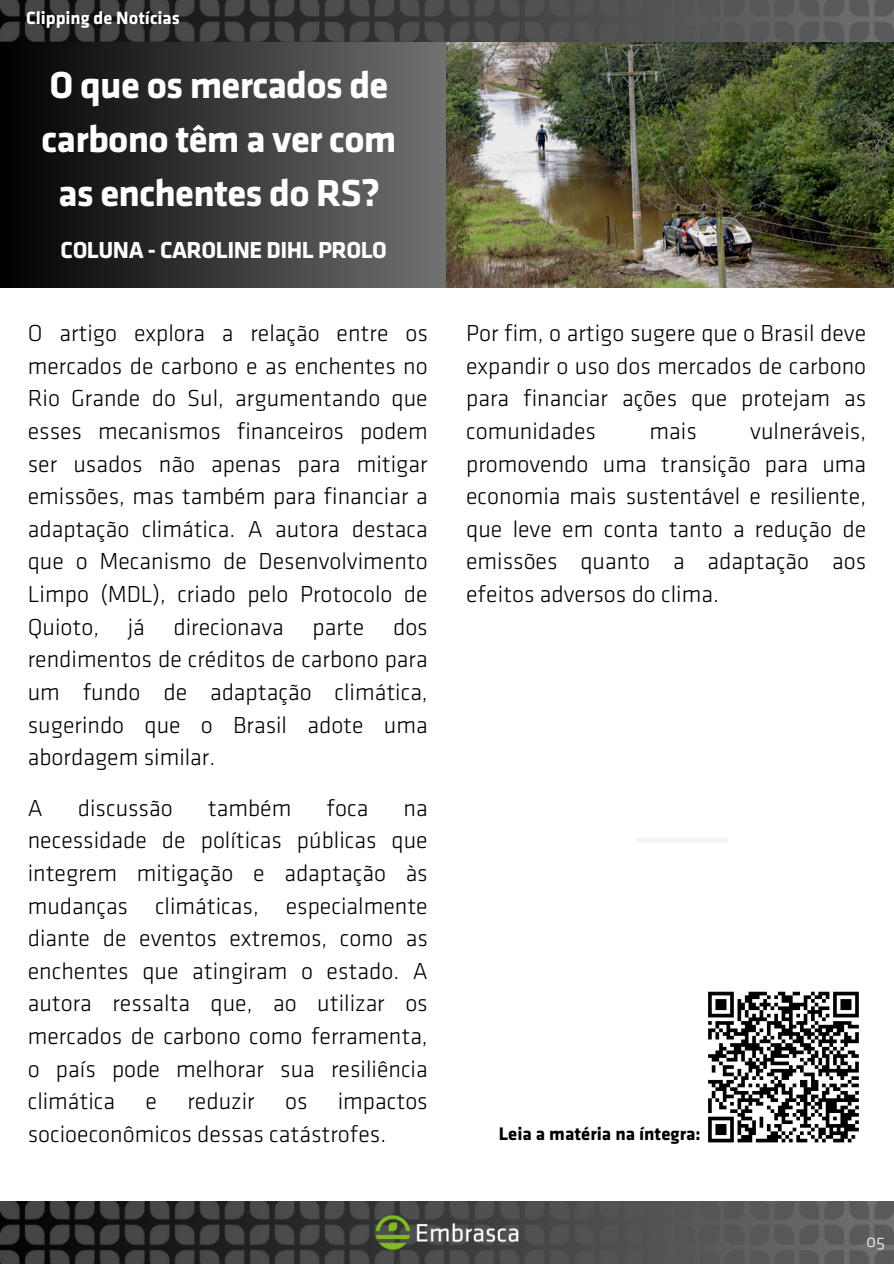
<style>
.page{position:relative;width:894px;height:1264px;background:#fff}
.page>*{position:absolute;margin:0;border:0;box-sizing:border-box;transform-origin:0 0}
.t1{font:700 39px/54px "Klavika";letter-spacing:-.02em;color:#fff;text-align:center}
.t2{font:300 24px/32.7px "Klavika";color:#000;text-align:justify}
.t3{font:700 24px "Klavika";letter-spacing:-.02em;color:#fff}
.t4{font:700 18.75px "Klavika";color:#000}
.t5{font:700 18.45px "Klavika";color:#fff}
.t6{font:18px "Klavika Light OSF";color:#fff}
</style>
<div class="page">
<hr style="left:636px;top:838px;width:91px;height:4px;background:#f5f3f5">
<img style="left:0;top:0;width:893px;height:42px">
<img style="left:0;top:1201px;width:893px;height:61px">
<img style="left:350px;top:1201px;width:193px;height:62px">
<div style="left:0;top:42px;width:447px;height:245px;background:linear-gradient(to right,#000,#727272)"></div>
<img style="left:446px;top:42px;width:447px;height:245px">
<svg style="left:708px;top:991px;width:151px;height:152px"></svg>
<h1 class="t5" style="left:26px;top:10px;width:155px">Clipping de Notícias</h1>
<h3 class="t1" style="left:42px;top:60px;width:356px">O que os mercados de carbono têm a ver com as enchentes do RS?</h3>
<p class="t3" style="left:61px;top:240px;width:328px">COLUNA - CAROLINE DIHL PROLO</p>
<p class="t2" style="left:28px;top:317px;width:401px">O artigo explora a relação entre os mercados de carbono e as enchentes no Rio Grande do Sul, argumentando que esses mecanismos financeiros podem ser usados não apenas para mitigar emissões, mas também para financiar a adaptação climática. A autora destaca que o Mecanismo de Desenvolvimento Limpo (MDL), criado pelo Protocolo de Quioto, já direcionava parte dos rendimentos de créditos de carbono para um fundo de adaptação climática, sugerindo que o Brasil adote uma abordagem similar.</p>
<h3 class="t2" style="left:28px;top:792px;width:16px">A</h3>
<h3 class="t2" style="left:78px;top:792px;width:96px">discussão</h3>
<h3 class="t2" style="left:208px;top:792px;width:85px">também</h3>
<h3 class="t2" style="left:326px;top:792px;width:43px">foca</h3>
<h3 class="t2" style="left:28px;top:792px;width:401px;text-indent:376px">na necessidade de políticas públicas que integrem mitigação e adaptação às mudanças climáticas, especialmente diante de eventos extremos, como as enchentes que atingiram o estado. A autora ressalta que, ao utilizar os mercados de carbono como ferramenta, o país pode melhorar sua resiliência climática</h3>
<h3 class="t2" style="left:145px;top:1086px;width:13px">e</h3>
<h3 class="t2" style="left:187px;top:1086px;width:69px">reduzir</h3>
<h3 class="t2" style="left:285px;top:1086px;width:24px">os</h3>
<h3 class="t2" style="left:28px;top:1086px;width:401px;text-indent:310px">impactos socioeconômicos dessas catástrofes.</h3>
<h3 class="t2" style="left:466px;top:317px;width:401px">Por fim, o artigo sugere que o Brasil deve expandir o uso dos mercados de carbono para financiar ações que protejam as comunidades</h3>
<h3 class="t2" style="left:466px;top:415px;width:401px;text-indent:284px">vulneráveis, promovendo uma transição para uma economia mais sustentável e resiliente, que leve em conta tanto a redução de emissões quanto a adaptação aos efeitos adversos do clima.</h3>
<h3 class="t2" style="left:649px;top:415px;width:49px">mais</h3>
<p class="t4" style="left:498px;top:1125px;width:203px">Leia a matéria na íntegra:</p>
<h2 class="t6" style="left:865px;top:1233px;width:20px">05</h2>
</div>
